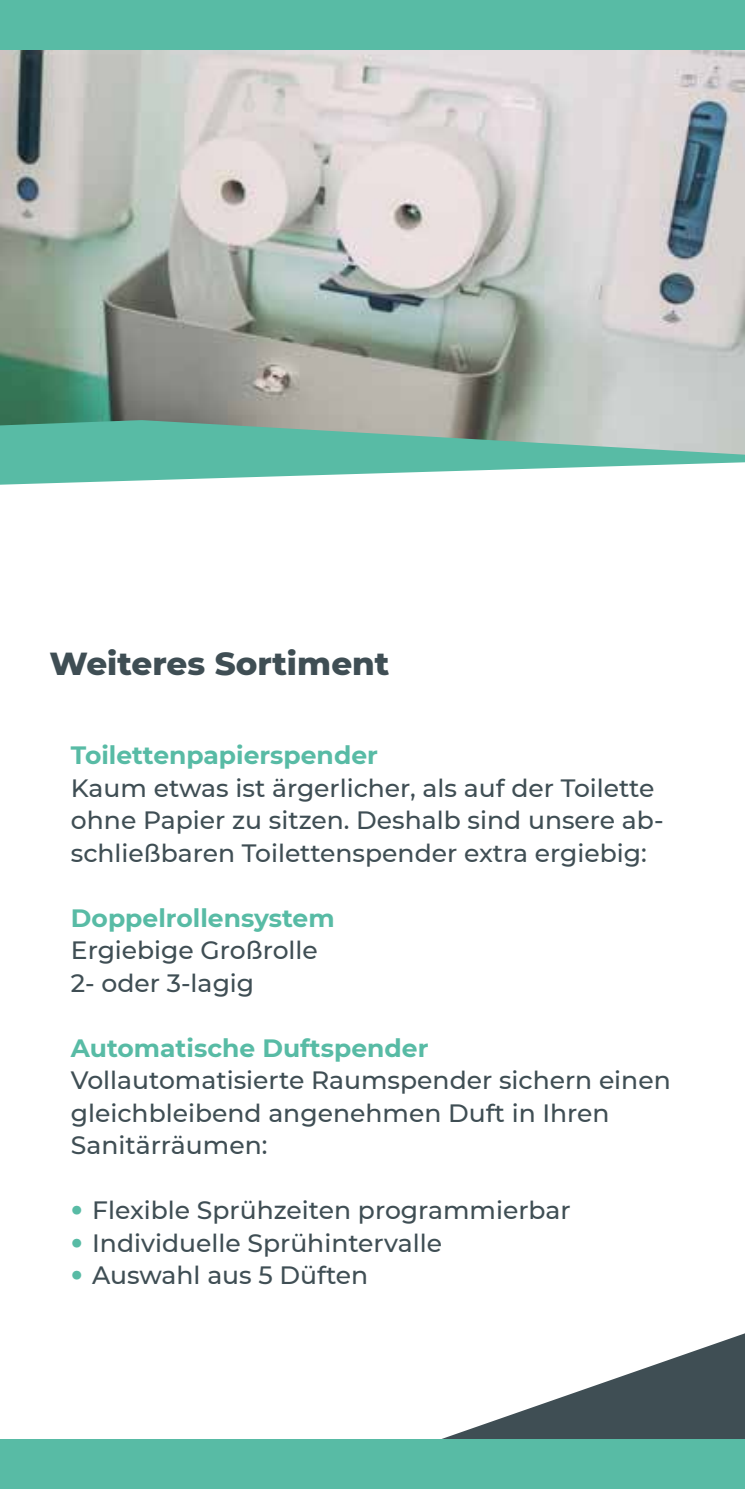
<style>
.page{position:relative;width:745px;height:1489px;background:#fff}
.page>*{position:absolute;margin:0;border:0;box-sizing:border-box;transform-origin:0 0}
.t1{font:800 32.5px "Montserrat";color:#3f4e54}
.t2{font:500 25px/32.5px "Montserrat";color:#3f4e54}
.t3{font:700 25px "Montserrat";color:#58bba5}
.s1{font-family:"Meta Pro";font-weight:700;color:#58bba5}
</style>
<div class="page">
<img style="left:0;top:50px;width:744px;height:354px">
<svg style="left:0;top:404px;width:744px;height:80px;fill:#58bba5"></svg>
<svg style="left:442px;top:1333px;width:302px;height:106px"></svg>
<div style="left:0;top:0;width:744px;height:50px;background:#58bba5"></div>
<div style="left:0;top:1439px;width:744px;height:49px;background:#58bba5"></div>
<h1 class="t1" style="left:50px;top:639px;width:341px">Weiteres Sortiment</h1>
<p class="t3" style="left:71px;top:737px;width:308px">Toilettenpapierspender</p>
<p class="t2" style="left:71px;top:770px;width:594px">Kaum etwas ist ärgerlicher, als auf der Toilette ohne Papier zu sitzen. Deshalb sind unsere ab&shy;schließbaren Toilettenspender extra ergiebig:</p>
<p class="t3" style="left:71px;top:899px;width:265px">Doppelrollensystem</p>
<p class="t2" style="left:71px;top:933px;width:248px">Ergiebige Großrolle<br>2- oder 3-lagig</p>
<p class="t3" style="left:71px;top:1029px;width:359px">Automatische Duftspender</p>
<p class="t2" style="left:71px;top:1063px;width:601px">Vollautomatisierte Raumspender sichern einen gleichbleibend angenehmen Duft in Ihren<br>Sanitärräumen:</p>
<p class="t2" style="left:71px;top:1193px;width:501px"><span class="s1">•</span> Flexible Sprühzeiten programmierbar</p>
<p class="t2" style="left:71px;top:1225px;width:372px"><span class="s1">•</span> Individuelle Sprühintervalle</p>
<p class="t2" style="left:71px;top:1258px;width:299px"><span class="s1">•</span> Auswahl aus 5 Düften</p>
</div>
